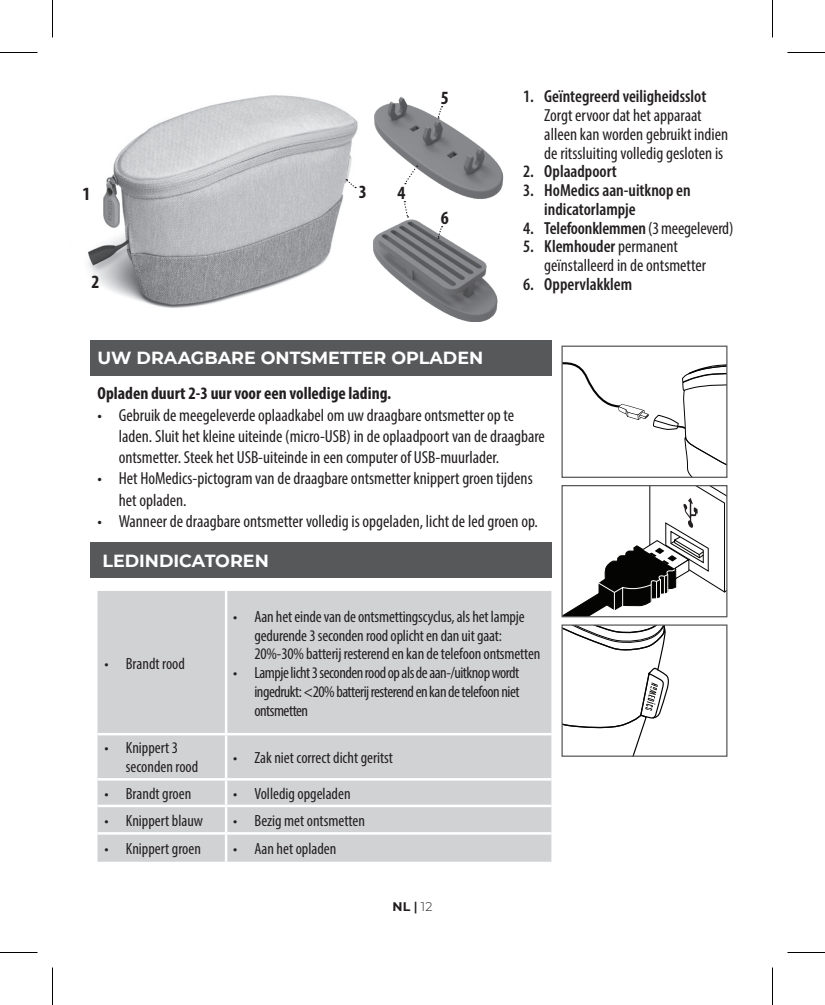
<style>
.page{position:relative;width:825px;height:1005px;background:#fff}
.page>*{position:absolute;margin:0;border:0;box-sizing:border-box;transform-origin:0 0}
.Copy_Bold{font:700 condensed 18.75px "Myriad Pro";color:#231f20}
.t1{font:condensed 17.5px/18.8px "Myriad Pro";color:#231f20}
.t2{font:600 condensed 17.5px/18.8px "Myriad Pro";color:#231f20}
.Section_Header{font:700 17.5px "Montserrat";color:#fff}
.Copy_Bold-2{font:700 condensed 17.5px "Myriad Pro";color:#231f20}
.t3{font:condensed 16.25px/18.8px "Myriad Pro";letter-spacing:-.01em;color:#231f20}
.Warnings_-_Header{font:700 12.5px "Montserrat";color:#231f20}
.s1{font-weight:600}
.s2{font-weight:400}
.s3{font-weight:300}
</style>
<div class="page">
<img style="left:88px;top:95px;width:270px;height:213px">
<img style="left:374px;top:97px;width:129px;height:102px">
<img style="left:373px;top:219px;width:124px;height:103px">
<svg style="left:345px;top:179px;width:11px;height:9px"></svg>
<svg style="left:437px;top:106px;width:6px;height:13px"></svg>
<svg style="left:437px;top:226px;width:6px;height:13px"></svg>
<svg style="left:405px;top:166px;width:13px;height:18px"></svg>
<svg style="left:403px;top:201px;width:6px;height:17px"></svg>
<svg style="left:563px;top:362px;width:163px;height:114px"></svg>
<div style="left:561px;top:346px;width:167px;height:132px;border:1px solid #57585a"></div>
<svg style="left:563px;top:487px;width:163px;height:128px"></svg>
<div style="left:561px;top:485px;width:167px;height:132px;border:1px solid #57585a"></div>
<svg style="left:563px;top:626px;width:106px;height:129px"></svg>
<div style="left:561px;top:624px;width:167px;height:133px;border:1px solid #57585a"></div>
<div style="left:90px;top:340px;width:462px;height:35px;background:#57585a"></div>
<div style="left:90px;top:543px;width:462px;height:35px;background:#57585a"></div>
<div style="left:98px;top:591px;width:453px;height:271px;background:#d1d2d4"></div>
<hr style="left:225px;top:591px;width:2px;height:142px;background:#fff">
<hr style="left:98px;top:733px;width:128px;height:2px;background:#fff">
<hr style="left:226px;top:733px;width:325px;height:2px;background:#fff">
<hr style="left:225px;top:735px;width:2px;height:43px;background:#fff">
<hr style="left:98px;top:778px;width:128px;height:3px;background:#fff">
<hr style="left:226px;top:778px;width:325px;height:3px;background:#fff">
<hr style="left:225px;top:781px;width:2px;height:24px;background:#fff">
<hr style="left:98px;top:805px;width:128px;height:2px;background:#fff">
<hr style="left:226px;top:805px;width:325px;height:2px;background:#fff">
<hr style="left:225px;top:807px;width:2px;height:25px;background:#fff">
<hr style="left:98px;top:832px;width:128px;height:3px;background:#fff">
<hr style="left:226px;top:832px;width:325px;height:3px;background:#fff">
<hr style="left:225px;top:835px;width:2px;height:27px;background:#fff">
<hr style="left:0;top:52px;width:38px;height:1px;background:#000">
<hr style="left:788px;top:52px;width:37px;height:1px;background:#000">
<hr style="left:0;top:952px;width:38px;height:1px;background:#000">
<hr style="left:788px;top:952px;width:37px;height:1px;background:#000">
<hr style="left:52px;top:0;width:1px;height:38px;background:#000">
<hr style="left:52px;top:968px;width:1px;height:37px;background:#000">
<hr style="left:772px;top:0;width:1px;height:38px;background:#000">
<hr style="left:772px;top:968px;width:1px;height:37px;background:#000">
<p class="Copy_Bold" style="left:83px;top:183px;width:9px">1</p>
<p class="Copy_Bold" style="left:91px;top:270px;width:9px">2</p>
<p class="Copy_Bold" style="left:359px;top:180px;width:9px">3</p>
<p class="Copy_Bold" style="left:398px;top:181px;width:9px">4</p>
<p class="Copy_Bold" style="left:441px;top:86px;width:9px">5</p>
<p class="Copy_Bold" style="left:441px;top:206px;width:9px">6</p>
<p class="t1" style="left:544px;top:87px;width:185px;text-indent:-21px"><span class="s1">1. Geïntegreerd veiligheidsslot </span>Zorgt ervoor dat het apparaat alleen kan worden gebruikt indien de ritssluiting volledig gesloten is</p>
<p class="t2" style="left:523px;top:162px;width:95px">2. Oplaadpoort</p>
<p class="t2" style="left:544px;top:181px;width:148px;text-indent:-21px">3. HoMedics aan-uitknop en indicatorlampje</p>
<p class="t2" style="left:523px;top:218px;width:212px">4. Telefoonklemmen <span class="s2">(3 meegeleverd)</span></p>
<p class="t1" style="left:544px;top:237px;width:163px;text-indent:-21px"><span class="s1">5. Klemhouder</span> permanent geïnstalleerd in de ontsmetter</p>
<p class="t2" style="left:523px;top:274px;width:111px">6. Oppervlakklem</p>
<p class="Section_Header" style="left:98px;top:345px;width:387px">UW DRAAGBARE ONTSMETTER OPLADEN</p>
<p class="Copy_Bold-2" style="left:98px;top:382px;width:295px">Opladen duurt 2-3 uur voor een volledige lading.</p>
<p class="t1" style="left:119px;top:404px;width:428px;line-height:21.2px;text-indent:-21px">• Gebruik de meegeleverde oplaadkabel om uw draagbare ontsmetter op te laden. Sluit het kleine uiteinde (micro-USB) in de oplaadpoort van de draagbare ontsmetter. Steek het USB-uiteinde in een computer of USB-muurlader.</p>
<p class="t1" style="left:119px;top:468px;width:416px;line-height:21.2px;text-indent:-21px">• Het HoMedics-pictogram van de draagbare ontsmetter knippert groen tijdens het opladen.</p>
<p class="t1" style="left:98px;top:511px;width:442px">• Wanneer de draagbare ontsmetter volledig is opgeladen, licht de led groen op.</p>
<p class="Section_Header" style="left:102px;top:548px;width:168px">LEDINDICATOREN</p>
<p class="t3" style="left:105px;top:654px;width:82px">• Brandt rood</p>
<p class="t3" style="left:254px;top:607px;width:287px;text-indent:-21px">• Aan het einde van de ontsmettingscyclus, als het lampje gedurende 3 seconden rood oplicht en dan uit gaat:<br>20%-30% batterij resterend en kan de telefoon ontsmetten</p>
<p class="t3" style="left:254px;top:663px;width:267px;text-align:justify;text-indent:-21px">• Lampje licht 3 seconden rood op als de aan-/uitknop wordt ingedrukt: &lt;20% batterij resterend en kan de telefoon niet ontsmetten</p>
<p class="t3" style="left:126px;top:739px;width:74px;text-indent:-21px">• Knippert 3 seconden rood</p>
<p class="t3" style="left:233px;top:748px;width:161px">• Zak niet correct dicht geritst</p>
<p class="t3" style="left:105px;top:784px;width:88px">• Brandt groen</p>
<p class="t3" style="left:233px;top:784px;width:119px">• Volledig opgeladen</p>
<p class="t3" style="left:105px;top:811px;width:100px">• Knippert blauw</p>
<p class="t3" style="left:233px;top:811px;width:133px">• Bezig met ontsmetten</p>
<p class="t3" style="left:105px;top:839px;width:98px">• Knippert groen</p>
<p class="t3" style="left:233px;top:839px;width:105px">• Aan het opladen</p>
<p class="Warnings_-_Header" style="left:393px;top:897px;width:41px">NL <span class="s1">|</span> <span class="s3">12</span></p>
</div>
